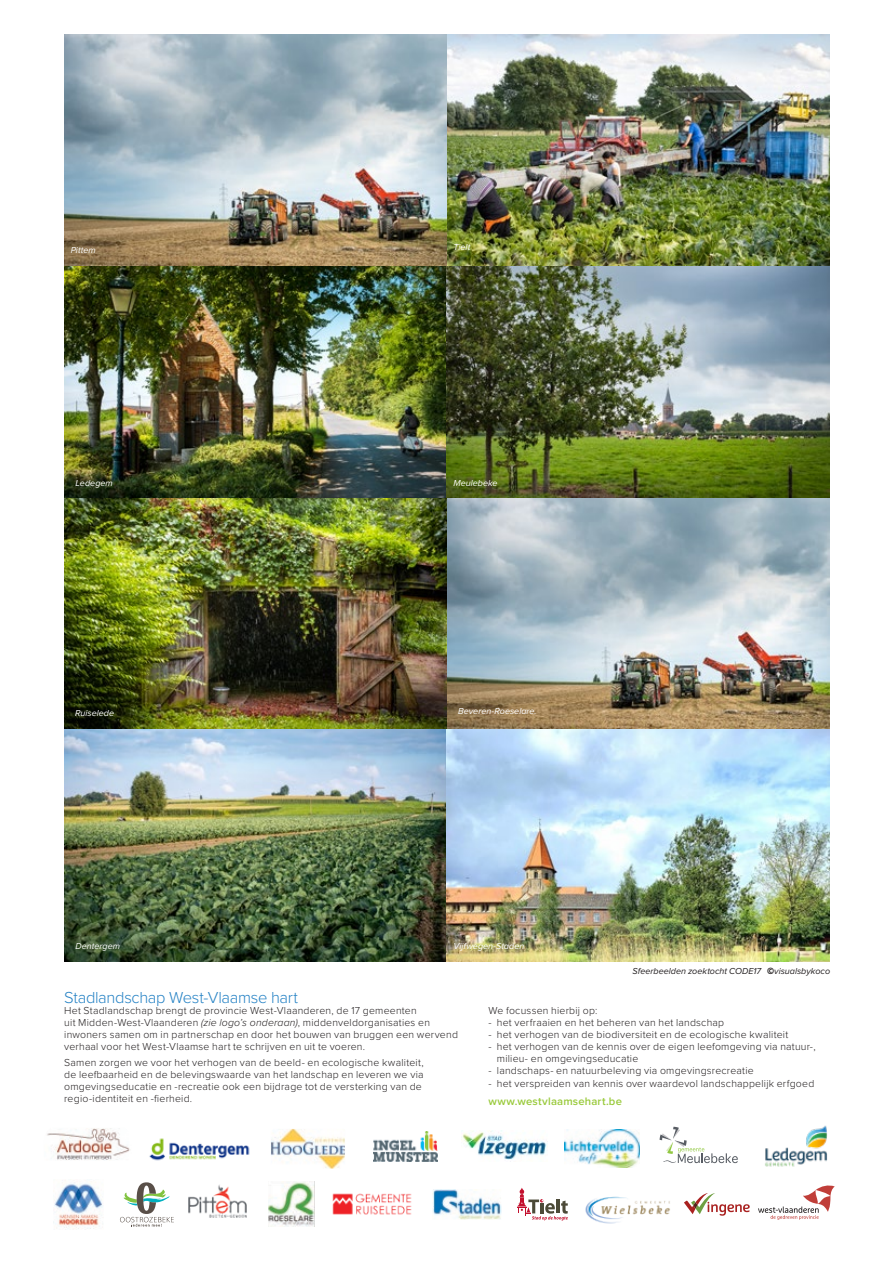
<style>
.page{position:relative;width:893px;height:1263px;background:#fff}
.page>*{position:absolute;margin:0;border:0;box-sizing:border-box;transform-origin:0 0}
.titel3{font:300 16.5px "Proxima Nova";letter-spacing:-.02em;color:#2783c5}
.t1{font:600 11.25px "Proxima Nova";letter-spacing:.015em;color:#99ca3b}
.t2{font:300 10.5px/12px "Proxima Nova";letter-spacing:.02em;color:#231f20}
.fotograaf{font:italic 9px "Proxima Nova";color:#fff}
.fotograaf-2{font:italic 9px "Proxima Nova";color:#231f20}
.s1{font-family:"Flanders Art Sans";font-weight:500;font-style:normal}
.s2{font-style:italic}
</style>
<div class="page">
<img style="left:47px;top:1128px;width:83px;height:32px">
<img style="left:765px;top:1125px;width:63px;height:42px">
<img style="left:432px;top:1189px;width:69px;height:30px">
<img style="left:462px;top:1131px;width:85px;height:29px">
<img style="left:271px;top:1129px;width:74px;height:40px">
<img style="left:374px;top:1131px;width:64px;height:30px">
<img style="left:565px;top:1129px;width:74px;height:39px">
<svg style="left:758px;top:1185px;width:77px;height:35px"></svg>
<svg style="left:660px;top:1127px;width:78px;height:36px"></svg>
<img style="left:268px;top:1181px;width:46px;height:45px">
<svg style="left:120px;top:1182px;width:54px;height:45px"></svg>
<img style="left:188px;top:1184px;width:58px;height:34px">
<img style="left:332px;top:1193px;width:80px;height:22px">
<svg style="left:517px;top:1187px;width:51px;height:33px"></svg>
<img style="left:585px;top:1196px;width:85px;height:28px">
<svg style="left:684px;top:1193px;width:66px;height:23px"></svg>
<img style="left:149px;top:1138px;width:101px;height:23px">
<img style="left:54px;top:1180px;width:49px;height:49px">
<img style="left:447px;top:498px;width:383px;height:231px">
<img style="left:447px;top:34px;width:383px;height:232px">
<img style="left:64px;top:498px;width:383px;height:231px">
<img style="left:64px;top:34px;width:383px;height:232px">
<img style="left:64px;top:266px;width:383px;height:232px">
<img style="left:447px;top:266px;width:383px;height:232px">
<img style="left:64px;top:729px;width:383px;height:232px">
<img style="left:447px;top:729px;width:383px;height:232px">
<p class="fotograaf" style="left:71px;top:243px;width:27px">Pittem</p>
<p class="fotograaf" style="left:453px;top:240px;width:18px">Tielt</p>
<p class="fotograaf" style="left:76px;top:476px;width:39px">Ledegem</p>
<p class="fotograaf" style="left:453px;top:476px;width:46px">Meulebeke</p>
<p class="fotograaf" style="left:75px;top:707px;width:41px">Ruiselede</p>
<p class="fotograaf" style="left:458px;top:704px;width:80px">Beveren-Roeselare.</p>
<p class="fotograaf" style="left:76px;top:939px;width:46px">Dentergem</p>
<p class="fotograaf" style="left:453px;top:939px;width:72px">Vijfwegen-Staden</p>
<p class="fotograaf-2" style="left:632px;top:964px;width:199px">Sfeerbeelden zoektocht CODE17 <span class="s1">©</span>visualsbykoco</p>
<p class="titel3" style="left:64px;top:985px;width:235px">Stadlandschap West-Vlaamse hart</p>
<p class="t2" style="left:64px;top:1003px;width:395px">Het Stadlandschap brengt de provincie West-Vlaanderen, de 17 gemeenten<br>uit Midden-West-Vlaanderen <span class="s2">(zie logo’s onderaan)</span>, middenveldorganisaties en inwoners samen om in partnerschap en door het bouwen van bruggen een wervend verhaal voor het West-Vlaamse hart te schrijven en uit te voeren.</p>
<p class="t2" style="left:64px;top:1056px;width:361px">Samen zorgen we voor het verhogen van de beeld- en ecologische kwaliteit, de leefbaarheid en de belevingswaarde van het landschap en leveren we via omgevingseducatie en -recreatie ook een bijdrage tot de versterking van de regio-identiteit en -fierheid.</p>
<p class="t2" style="left:488px;top:1003px;width:110px">We focussen hierbij op:</p>
<p class="t2" style="left:488px;top:1015px;width:237px">- het verfraaien en het beheren van het landschap</p>
<p class="t2" style="left:488px;top:1027px;width:301px">- het verhogen van de biodiversiteit en de ecologische kwaliteit</p>
<p class="t2" style="left:497px;top:1039px;width:320px;text-indent:-9px">- het verhogen van de kennis over de eigen leefomgeving via natuur-, milieu- en omgevingseducatie</p>
<p class="t2" style="left:488px;top:1063px;width:267px">- landschaps- en natuurbeleving via omgevingsrecreatie</p>
<p class="t2" style="left:488px;top:1077px;width:327px">- het verspreiden van kennis over waardevol landschappelijk erfgoed</p>
<p class="t1" style="left:488px;top:1093px;width:135px">www.westvlaamsehart.be</p>
</div>
